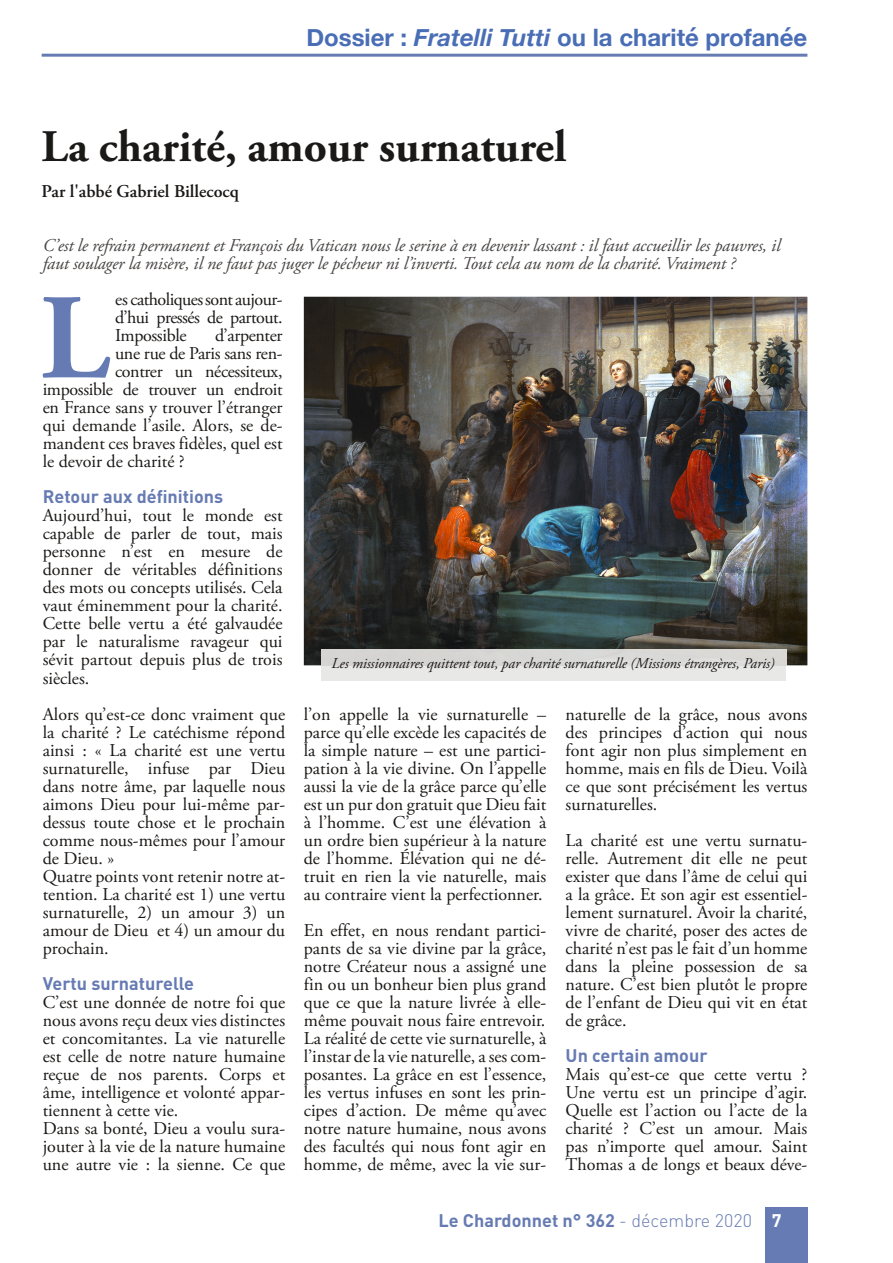
<style>
.page{position:relative;width:893px;height:1263px;background:#fff}
.page>*{position:absolute;margin:0;border:0;box-sizing:border-box;transform-origin:0 0}
.t1{font:700 121.05px "Adobe Garamond Pro";color:#667bb3}
.t2{font:700 45px "Adobe Garamond Pro";color:#1b1917}
.t3{font:700 24px "Helvetica Neue";color:#4a6eb6}
.t4{font:18px/18px "Adobe Garamond Pro";color:#1b1917;text-align:justify}
.t5{font:italic 18px/18px "Adobe Garamond Pro";letter-spacing:-.01em;color:#474442}
.t6{font:700 18px "DIN";color:#667bb3}
.t7{font:18px "Adobe Garamond Pro";letter-spacing:-.02em;color:#1b1917}
.t8{font:600 18px "Adobe Garamond Pro";color:#1b1917}
.t9{font:italic 15px "Adobe Garamond Pro";letter-spacing:-.01em;color:#1b1917}
.s1{font-style:italic}
.s2{font-weight:300}
.s3{color:#fff}
</style>
<div class="page">
<div style="left:764px;top:1207px;width:43px;height:55px;background:#667bb3"></div>
<hr style="left:42px;top:54px;width:765px;height:3px;background:#667bb3">
<img style="left:304px;top:297px;width:503px;height:368px">
<div style="left:321px;top:665px;width:465px;height:16px;background:#e8e8e7"></div>
<div style="left:321px;top:649px;width:465px;height:16px;background:#d7d8d5"></div>
<h3 class="t3" style="left:306px;top:19px;width:502px">Dossier : <span class="s1">Fratelli Tutti</span> ou la charité profanée</h3>
<h2 class="t2" style="left:42px;top:121px;width:526px">La charité, amour surnaturel</h2>
<p class="t8" style="left:42px;top:181px;width:199px">Par l'abbé Gabriel Billecocq</p>
<p class="t5" style="left:43px;top:237px;width:739px">C’est le refrain permanent et François du Vatican nous le serine à en devenir lassant : il faut accueillir les pauvres, il faut soulager la misère, il ne faut pas juger le pécheur ni l’inverti. Tout cela au nom de la charité. Vraiment ?</p>
<h1 class="t1" style="left:40px;top:268px;width:70px">L</h1>
<p class="t4" style="left:115px;top:291px;width:169px">es catholiques sont aujour&shy;d’hui pressés de partout.<br>Impossible</p>
<p class="t7" style="left:215px;top:325px;width:69px">d’ar penter</p>
<p class="t7" style="left:115px;top:343px;width:169px">une rue de Paris sans ren-</p>
<p class="t7" style="left:115px;top:361px;width:169px">contrer un néces siteux,</p>
<p class="t7" style="left:43px;top:379px;width:241px">impossible de trouver un endroit</p>
<p class="t4" style="left:43px;top:399px;width:241px">en France sans y trouver l’étranger</p>
<p class="t4" style="left:43px;top:417px;width:241px">qui demande l’asile. Alors, se de-</p>
<p class="t4" style="left:43px;top:435px;width:241px">mandent ces braves fidèles, quel est</p>
<p class="t4" style="left:43px;top:453px;width:143px">le devoir de charité ?</p>
<p class="t6" style="left:43px;top:485px;width:182px">Retour aux définitions</p>
<p class="t4" style="left:43px;top:507px;width:241px">Aujourd’hui, tout le monde est capable de parler de tout, mais personne n’est en mesure de donner de véritables définitions des mots ou concepts utilisés. Cela vaut éminemment pour la charité.<br>Cette belle vertu a été galvaudée par le naturalisme ravageur qui sévit partout depuis plus de trois siècles.</p>
<p class="t4" style="left:43px;top:705px;width:244px;text-align:left">Alors qu’est-ce donc vraiment que la charité ? Le catéchisme répond ainsi : « La charité est une vertu surnaturelle, infuse par Dieu dans notre âme, par laquelle nous aimons Dieu pour lui-même par&shy;dessus toute chose et le prochain comme nous-mêmes pour l’amour de Dieu. »<br>Quatre points vont retenir notre at&shy;tention. La charité est 1) une vertu surnaturelle, 2) un amour 3) un amour de Dieu et 4) un amour du prochain.</p>
<p class="t6" style="left:43px;top:971px;width:153px">Vertu surnaturelle</p>
<p class="t4" style="left:43px;top:993px;width:244px;text-align:left">C’est une donnée de notre foi que nous avons reçu deux vies distinctes et concomitantes. La vie naturelle est celle de notre nature humaine reçue de nos parents. Corps et âme, intelligence et volonté appar&shy;tiennent à cette vie.<br>Dans sa bonté, Dieu a voulu sura&shy;jouter à la vie de la nature humaine une autre vie : la sienne. Ce que</p>
<p class="t9" style="left:331px;top:654px;width:444px">Les missionnaires quittent tout, par charité surnaturelle (Missions étrangères, Paris)</p>
<p class="t4" style="left:304px;top:705px;width:244px">l’on appelle la vie surnaturelle – parce qu’elle excède les capacités de la simple nature – est une partici&shy;pation à la vie divine. On l’appelle aussi la vie de la grâce parce qu’elle est un pur don gratuit que Dieu fait à l’homme. C’est une élévation à un ordre bien supérieur à la nature de l’homme. Élévation qui ne dé&shy;truit en rien la vie naturelle, mais au contraire vient la perfectionner.</p>
<p class="t4" style="left:304px;top:921px;width:244px">En effet, en nous rendant partici&shy;pants de sa vie divine par la grâce, notre Créateur nous a assigné une fin ou un bonheur bien plus grand que ce que la nature livrée à elle&shy;même pouvait nous faire entrevoir.<br>La réalité de cette vie surnaturelle, à l’instar de la vie naturelle, a ses com&shy;posantes. La grâce en est l’essence, les vertus infuses en sont les prin&shy;cipes d’action. De même qu’avec notre nature humaine, nous avons des facultés qui nous font agir en homme, de même, avec la vie sur-</p>
<p class="t4" style="left:565px;top:705px;width:243px">naturelle de la grâce, nous avons des principes d’action qui nous font agir non plus simplement en homme, mais en fils de Dieu. Voilà ce que sont précisément les vertus surnaturelles.</p>
<p class="t4" style="left:565px;top:831px;width:243px">La charité est une vertu surnatu&shy;relle. Autrement dit elle ne peut exister que dans l’âme de celui qui a la grâce. Et son agir est essentiel&shy;lement surnaturel. Avoir la charité, vivre de charité, poser des actes de charité n’est pas le fait d’un homme dans la pleine possession de sa nature. C’est bien plutôt le propre de l’enfant de Dieu qui vit en état de grâce.</p>
<p class="t6" style="left:565px;top:1043px;width:143px">Un certain amour</p>
<p class="t4" style="left:565px;top:1065px;width:243px">Mais qu’est-ce que cette vertu ?<br>Une vertu est un principe d’agir.<br>Quelle est l’action ou l’acte de la charité ? C’est un amour. Mais pas n’importe quel amour. Saint Thomas a de longs et beaux déve-</p>
<p class="t6" style="left:438px;top:1208px;width:344px">Le Chardonnet n° 362 <span class="s2">- décembre 2020</span> <span class="s3">7</span></p>
</div>
